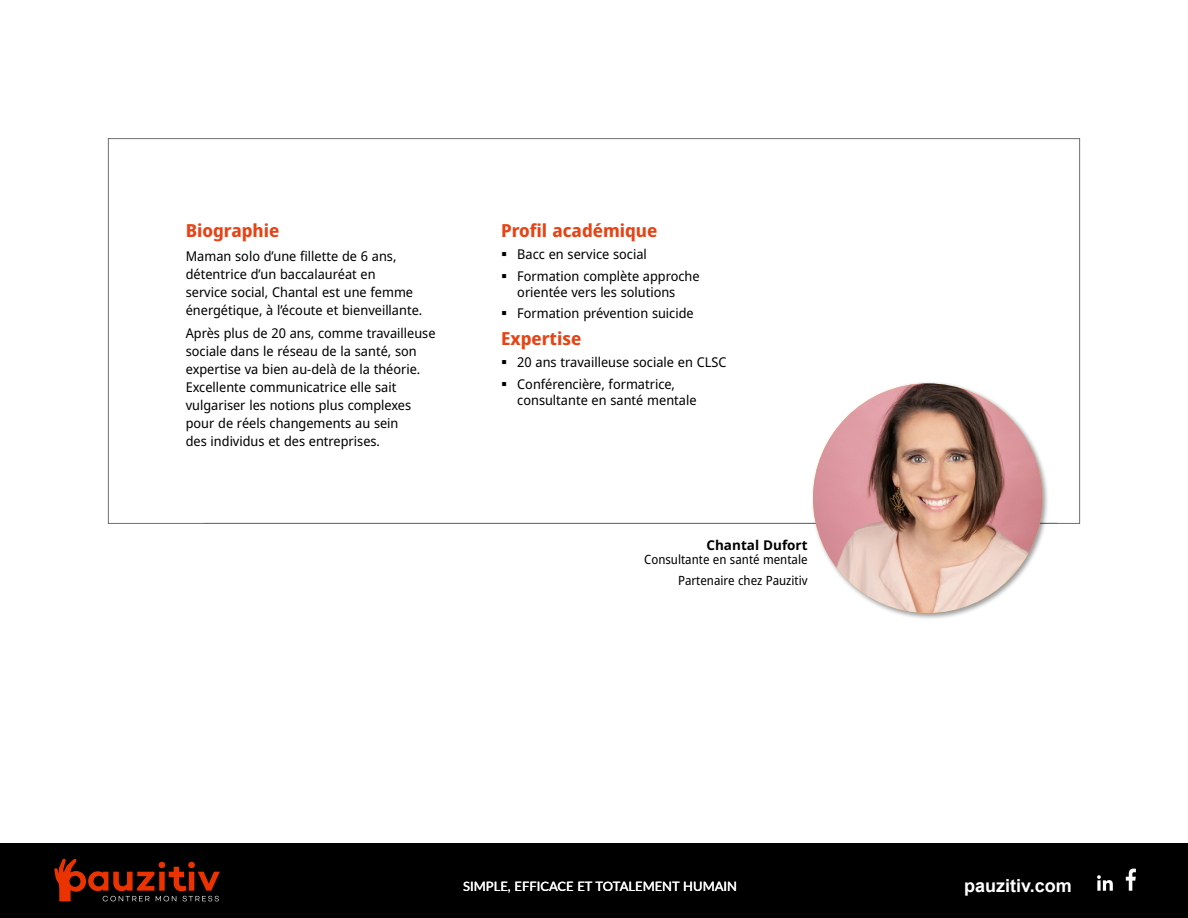
<style>
.page{position:relative;width:1188px;height:918px;background:#fff}
.page>*{position:absolute;margin:0;border:0;box-sizing:border-box;transform-origin:0 0}
.t1{font:700 18px "Noto Sans Display";color:#e74315}
.t2{font:700 18px "Arial";color:#fff}
.t3{font:13.5px/18px "Noto Sans Display";color:#000}
.t4{font:700 13.5px "Noto Sans";color:#000}
.t5{font:500 12.9px "Lato";color:#fff}
.t6{font:semi-condensed 12.75px/20.2px "Noto Sans";color:#000;text-align:right}
</style>
<div class="page">
<svg style="left:108px;top:138px;width:972px;height:386px"></svg>
<div style="left:0;top:844px;width:1188px;height:74px;background:#000"></div>
<svg style="left:54px;top:858px;width:166px;height:43px"></svg>
<svg style="left:1097px;top:875px;width:16px;height:16px"></svg>
<svg style="left:1126px;top:869px;width:10px;height:22px"></svg>
<div style="left:811px;top:381px;width:239px;height:239px;background:#000;opacity:.4"></div>
<img style="left:813px;top:383px;width:230px;height:230px;border-radius:115px">
<svg style="left:502px;top:252px;width:4px;height:4px"></svg>
<svg style="left:502px;top:274px;width:4px;height:4px"></svg>
<svg style="left:502px;top:311px;width:4px;height:4px"></svg>
<svg style="left:502px;top:360px;width:4px;height:4px"></svg>
<svg style="left:502px;top:382px;width:4px;height:4px"></svg>
<h1 class="t1" style="left:186px;top:218px;width:95px">Biographie</h1>
<p class="t3" style="left:186px;top:247px;width:238px">Maman solo d’une fillette de 6 ans, détentrice d’un baccalauréat en<br>service social, Chantal est une femme énergétique, à l’écoute et bienveillante.</p>
<p class="t3" style="left:186px;top:325px;width:251px">Après plus de 20 ans, comme travailleuse sociale dans le réseau de la santé, son expertise va bien au-delà de la théorie.<br>Excellente communicatrice elle sait vulgariser les notions plus complexes pour de réels changements au sein<br>des individus et des entreprises.</p>
<h1 class="t1" style="left:501px;top:218px;width:158px">Profil académique</h1>
<p class="t3" style="left:517px;top:244px;width:184px;line-height:21.6px">Bacc en service social<br>Formation complète approche</p>
<p class="t3" style="left:517px;top:281px;width:178px;line-height:21.6px">orientée vers les solutions<br>Formation prévention suicide</p>
<h1 class="t1" style="left:501px;top:326px;width:82px">Expertise</h1>
<p class="t3" style="left:517px;top:352px;width:211px;line-height:21.6px">20 ans travailleuse sociale en CLSC<br>Conférencière, formatrice,</p>
<p class="t3" style="left:517px;top:391px;width:181px">consultante en santé mentale</p>
<p class="t4" style="left:707px;top:536px;width:103px">Chantal Dufort</p>
<p class="t6" style="left:644px;top:550px;width:165px">Consultante en santé mentale<br>Partenaire chez Pauzitiv</p>
<p class="t5" style="left:463px;top:877px;width:276px">SIMPLE, EFFICACE ET TOTALEMENT HUMAIN</p>
<h1 class="t2" style="left:964px;top:873px;width:109px">pauzitiv.com</h1>
</div>
